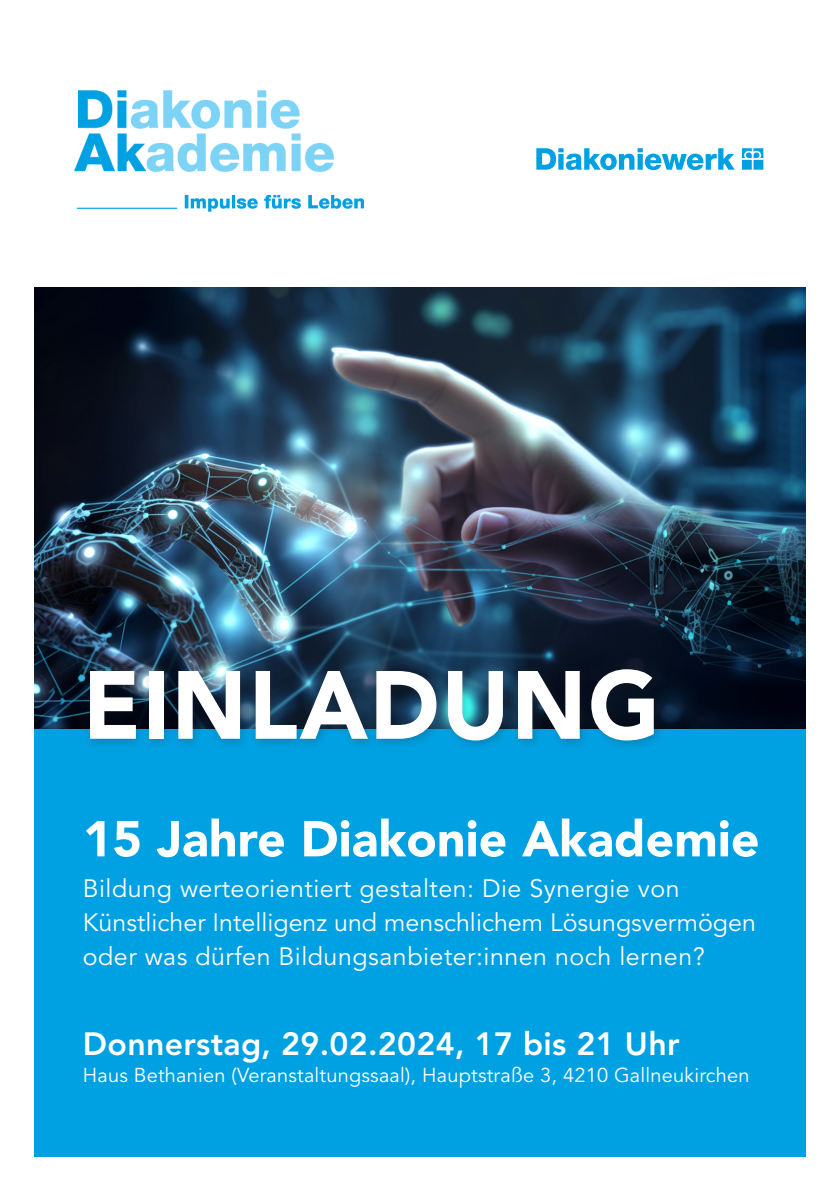
<style>
.page{position:relative;width:840px;height:1191px;background:#fff}
.page>*{position:absolute;margin:0;border:0;box-sizing:border-box;transform-origin:0 0}
.t1{font:900 95.8px "Avenir LT Std";letter-spacing:.02em;color:#fff;scale:.96 1}
.t2{font:900 50px "Avenir LT Std";color:#fff}
.t3{font:800 32px "Avenir LT Std";letter-spacing:.01em;color:#fff}
.t4{font:25px/34px "Avenir LT Std";letter-spacing:.02em;color:#fff}
.t5{font:20px "Avenir LT Std";letter-spacing:.01em;color:#fff}
</style>
<div class="page">
<img style="left:34px;top:288px;width:771px;height:441px">
<div style="left:34px;top:729px;width:771px;height:428px;background:#00a1e3"></div>
<div style="left:82px;top:662px;width:582px;height:89px;background:#231f20;opacity:.25"></div>
<img style="left:74px;top:91px;width:289px;height:120px">
<svg style="left:536px;top:148px;width:227px;height:22px"></svg>
<h1 class="t1" style="left:83px;top:647px;width:602px">EINLADUNG</h1>
<h2 class="t2" style="left:83px;top:808px;width:677px">15 Jahre Diakonie Akademie</h2>
<p class="t4" style="left:83px;top:872px;width:674px">Bildung werteorientiert gestalten: Die Synergie von<br>Künstlicher Intelligenz und menschlichem Lösungsvermögen oder was dürfen Bildungsanbieter:innen noch lernen?</p>
<p class="t3" style="left:83px;top:1024px;width:598px">Donnerstag, 29.02.2024, 17 bis 21 Uhr</p>
<p class="t5" style="left:83px;top:1063px;width:667px">Haus Bethanien (Veranstaltungssaal), Hauptstraße 3, 4210 Gallneukirchen</p>
</div>
